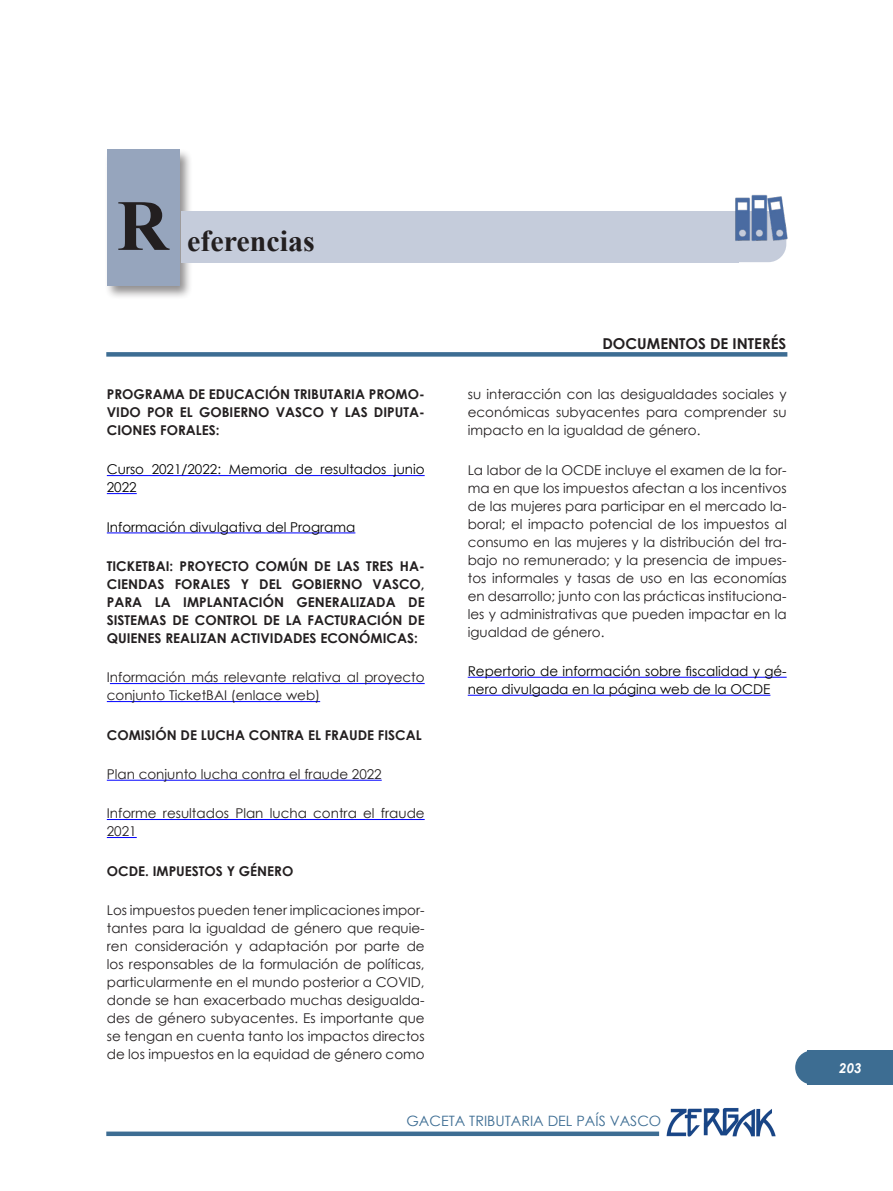
<style>
.page{position:relative;width:893px;height:1191px;background:#fff}
.page>*{position:absolute;margin:0;border:0;box-sizing:border-box;transform-origin:0 0}
.t1{font:700 72px "Times New Roman";color:#231f20}
.t2{font:700 30px "Times New Roman";color:#231f20}
.t3{font:700 15px "Century Gothic";color:#231f20}
.t4{font:14.25px "Century Gothic";color:#3d6d93}
.t5{font:13.5px/18px "Century Gothic";color:#231f20;text-align:justify}
.t6{font:700 13.5px/18px "Century Gothic";color:#231f20;text-align:justify}
.t7{font:13.5px/18px "Century Gothic";color:#000}
.t8{font:italic 700 13.5px "Century Gothic";color:#fff}
</style>
<div class="page">
<div style="left:795px;top:1050px;width:85px;height:34px;background:#3d6d92;border-radius:17px"></div>
<svg style="left:106px;top:352px;width:681px;height:4px;background:#427196"></svg>
<div style="left:718px;top:211px;width:68px;height:51px;background:#c5ccdb;border-radius:18px"></div>
<div style="left:105px;top:148px;width:88px;height:152px;background:#231f20;opacity:.5"></div>
<div style="left:107px;top:150px;width:72px;height:136px;background:#96a5bd"></div>
<div style="left:181px;top:211px;width:558px;height:51px;background:#c5ccdb"></div>
<img style="left:735px;top:194px;width:53px;height:60px">
<div style="left:808px;top:1050px;width:85px;height:34px;background:#3d6d92"></div>
<img style="left:666px;top:1108px;width:110px;height:29px">
<div style="left:106px;top:1131px;width:553px;height:5px;background:#3d6d93"></div>
<hr style="left:107px;top:475px;width:318px;height:1px;background:#00f">
<hr style="left:107px;top:493px;width:30px;height:1px;background:#00f">
<hr style="left:107px;top:532px;width:248px;height:1px;background:#00f">
<hr style="left:110px;top:683px;width:315px;height:1px;background:#00f">
<hr style="left:107px;top:701px;width:213px;height:1px;background:#00f">
<hr style="left:107px;top:780px;width:275px;height:1px;background:#00f">
<hr style="left:107px;top:819px;width:318px;height:1px;background:#00f">
<hr style="left:107px;top:837px;width:30px;height:1px;background:#00f">
<hr style="left:468px;top:677px;width:319px;height:1px;background:#00f">
<hr style="left:468px;top:695px;width:302px;height:1px;background:#00f">
<h1 class="t1" style="left:117px;top:174px;width:53px">R</h1>
<h2 class="t2" style="left:187px;top:219px;width:129px">eferencias</h2>
<p class="t6" style="left:107px;top:384px;width:319px">PROGRAMA DE EDUCACIÓN TRIBUTARIA PROMO-VIDO POR EL GOBIERNO VASCO Y LAS DIPUTA-CIONES FORALES:</p>
<p class="t7" style="left:107px;top:460px;width:319px">Curso 2021/2022: Memoria de resultados junio<br>2022</p>
<p class="t7" style="left:107px;top:517px;width:250px">Información divulgativa del Programa</p>
<p class="t6" style="left:107px;top:556px;width:319px">TICKETBAI: PROYECTO COMÚN DE LAS TRES HA-CIENDAS FORALES Y DEL GOBIERNO VASCO, PARA LA IMPLANTACIÓN GENERALIZADA DE SISTEMAS DE CONTROL DE LA FACTURACIÓN DE QUIENES REALIZAN ACTIVIDADES ECONÓMICAS:</p>
<p class="t5" style="left:107px;top:668px;width:319px">Información más relevante relativa al proyecto conjunto TicketBAI (enlace web)</p>
<p class="t6" style="left:107px;top:725px;width:316px">COMISIÓN DE LUCHA CONTRA EL FRAUDE FISCAL</p>
<p class="t5" style="left:107px;top:765px;width:276px">Plan conjunto lucha contra el fraude 2022</p>
<p class="t5" style="left:107px;top:804px;width:319px">Informe resultados Plan lucha contra el fraude<br>2021</p>
<p class="t6" style="left:107px;top:861px;width:188px">OCDE. IMPUESTOS Y GÉNERO</p>
<p class="t5" style="left:107px;top:900px;width:319px">Los impuestos pueden tener implicaciones impor&shy;tantes para la igualdad de género que requie&shy;ren consideración y adaptación por parte de los responsables de la formulación de políticas, particularmente en el mundo posterior a COVID, donde se han exacerbado muchas desigualda&shy;des de género subyacentes. Es importante que se tengan en cuenta tanto los impactos directos de los impuestos en la equidad de género como</p>
<p class="t3" style="left:602px;top:332px;width:185px">DOCUMENTOS DE INTERÉS</p>
<p class="t5" style="left:468px;top:385px;width:320px">su interacción con las desigualdades sociales y económicas subyacentes para comprender su impacto en la igualdad de género.</p>
<p class="t5" style="left:468px;top:460px;width:320px">La labor de la OCDE incluye el examen de la for&shy;ma en que los impuestos afectan a los incentivos de las mujeres para participar en el mercado la&shy;boral; el impacto potencial de los impuestos al consumo en las mujeres y la distribución del tra&shy;bajo no remunerado; y la presencia de impues&shy;tos informales y tasas de uso en las economías en desarrollo; junto con las prácticas instituciona&shy;les y administrativas que pueden impactar en la igualdad de género.</p>
<p class="t7" style="left:468px;top:662px;width:320px">Repertorio de información sobre fiscalidad y gé&shy;nero divulgada en la página web de la OCDE</p>
<p class="t4" style="left:406px;top:1111px;width:256px">GACETA TRIBUTARIA DEL PAÍS VASCO</p>
<p class="t8" style="left:839px;top:1057px;width:24px">203</p>
</div>
